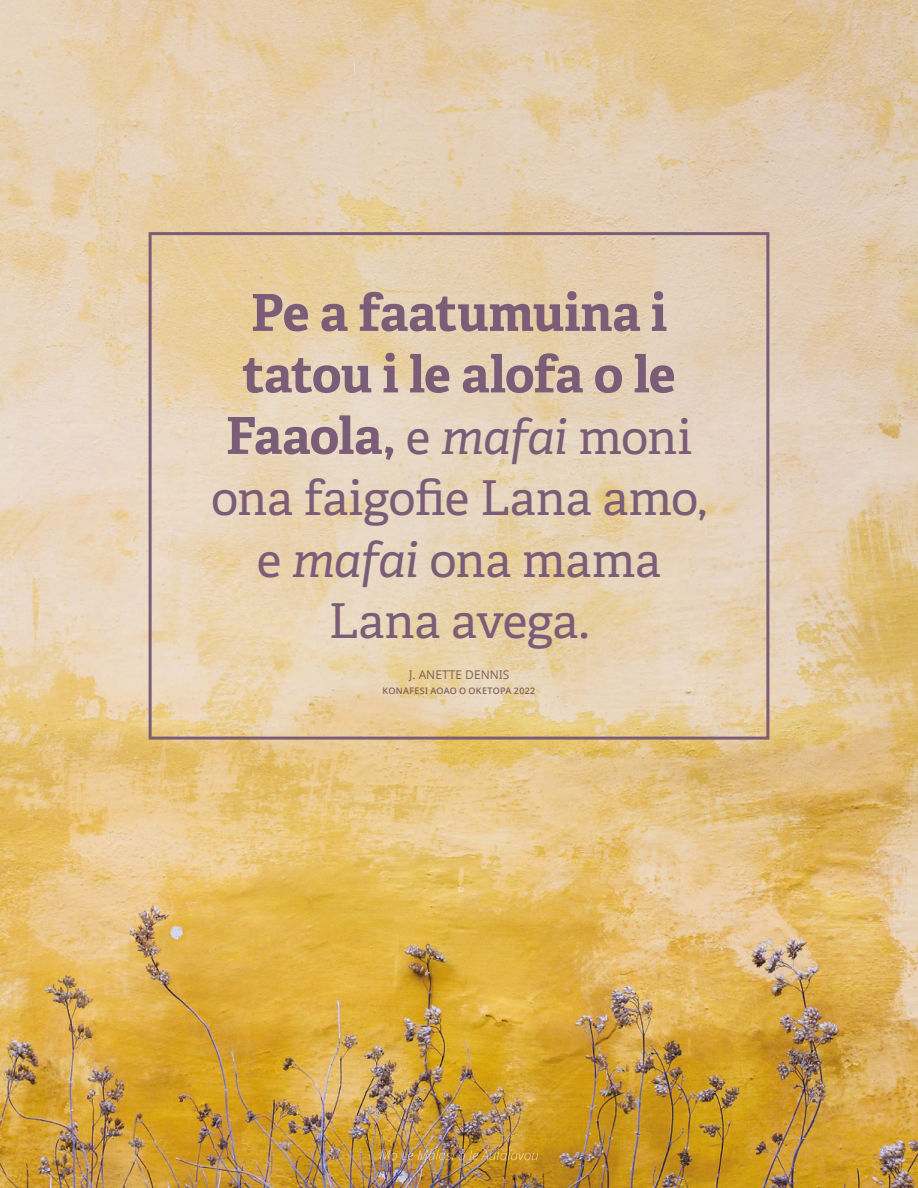
<style>
.page{position:relative;width:918px;height:1188px;background:#fff}
.page>*{position:absolute;margin:0;border:0;box-sizing:border-box;transform-origin:0 0}
.t1{font:700 51px/61.5px "Helam Slablds Lat";letter-spacing:-.02em;color:#7c5d77;text-align:center}
.t2{font:48px/61.5px "Helam Slablds Lat";letter-spacing:-.005em;color:#7c5d77;text-align:center}
.t3{font:12px "Dots Solidlds Lat";color:#806157}
.t4{font:600 9px "Dots Solidlds Lat";letter-spacing:.03em;color:#806157}
.s1{font-weight:400;font-size:48px}
.s2{font-weight:400;font-style:italic;font-size:48px}
.s3{font-style:italic}
</style>
<div class="page">
<img style="left:0;top:0;width:918px;height:1188px">
<svg style="left:149px;top:232px;width:620px;height:508px;background:#e5cfb0"></svg>
<img style="left:380px;top:1150px;width:158px;height:10px">
<p class="t1" style="left:226px;top:281px;width:468px">Pe a faatumuina i tatou i le alofa o le<br>Faaola, <span class="s1">e</span> <span class="s2">mafai</span> <span class="s1">moni</span></p>
<p class="t2" style="left:211px;top:467px;width:497px">ona faigofie Lana amo, e <span class="s3">mafai</span> ona mama<br>Lana avega.</p>
<p class="t3" style="left:409px;top:666px;width:102px">J. ANETTE DENNIS</p>
<p class="t4" style="left:383px;top:684px;width:154px">KONAFESI AOAO O OKETOPA 2022</p>
</div>
